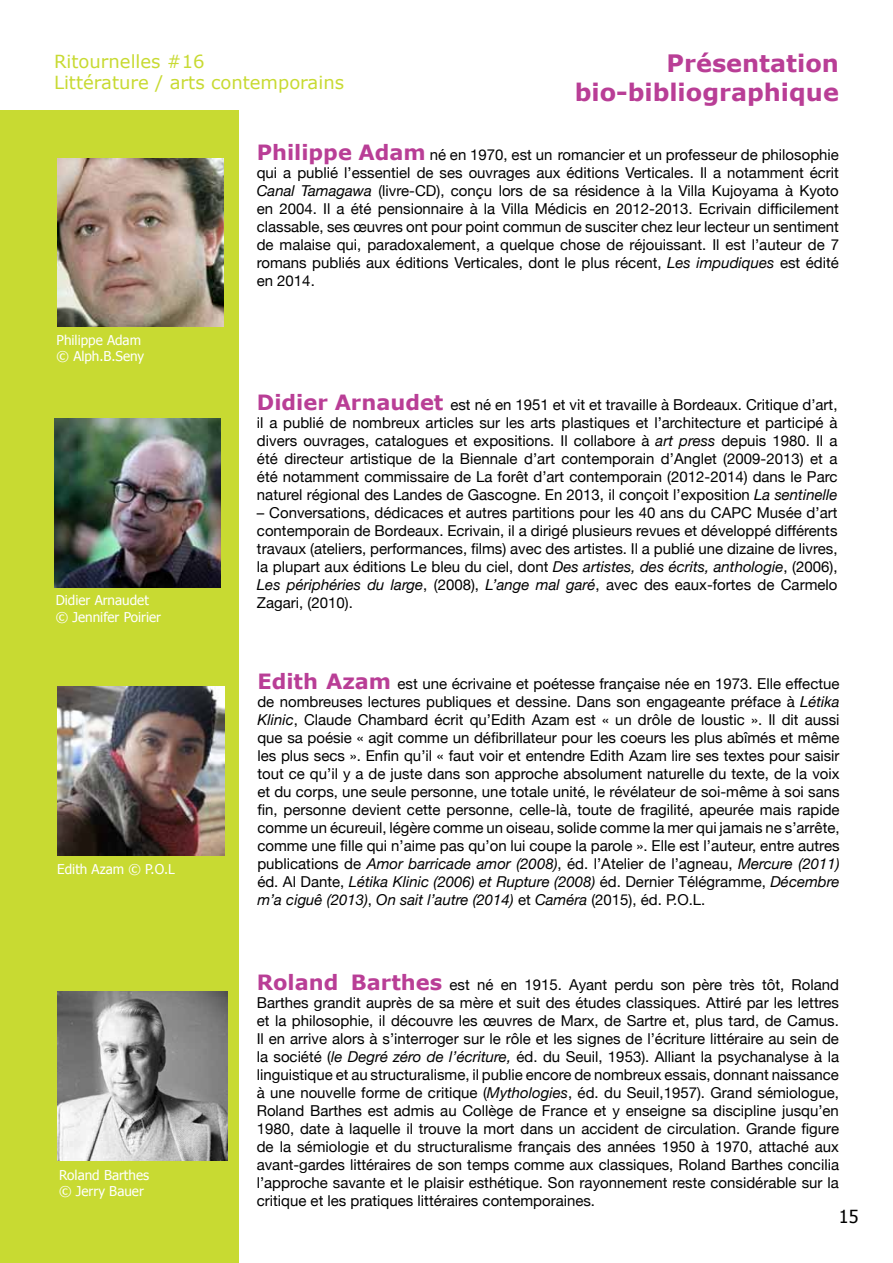
<style>
.page{position:relative;width:893px;height:1263px;background:#fff}
.page>*{position:absolute;margin:0;border:0;box-sizing:border-box;transform-origin:0 0}
.t1{font:700 24px/28.8px "Verdana";color:#b93e96;text-align:right}
.t2{font:18px/21.6px "Verdana";color:#c8da32}
.t3{font:18px "Tahoma";color:#000}
.t4{font:15px/18px "Helvetica Neue";color:#000;text-align:justify}
.t5{font:13.5px/16.2px "Tahoma";color:#fff}
.s1{font-family:"Verdana";font-weight:700;font-size:21px;color:#b93e96}
.s2{font-style:italic}
</style>
<div class="page">
<div style="left:0;top:111px;width:238px;height:1152px;background:#c8da32"></div>
<img style="left:57px;top:158px;width:167px;height:169px">
<img style="left:54px;top:418px;width:167px;height:169px">
<img style="left:58px;top:687px;width:167px;height:168px">
<img style="left:57px;top:992px;width:170px;height:168px">
<p class="t2" style="left:54px;top:50px;width:292px">Ritournelles #16<br>Littérature / arts contemporains</p>
<h1 class="t1" style="left:575px;top:48px;width:266px">Présentation bio-bibliographique</h1>
<p class="t5" style="left:57px;top:332px;width:89px">Philippe Adam © Alph.B.Seny</p>
<p class="t5" style="left:56px;top:592px;width:107px">Didier Arnaudet © Jennifer Poirier</p>
<p class="t5" style="left:57px;top:860px;width:119px">Edith Azam © P.O.L</p>
<p class="t5" style="left:59px;top:1167px;width:91px">Roland Barthes © Jerry Bauer</p>
<p class="t4" style="left:257px;top:145px;width:584px"><span class="s1">Philippe Adam</span> né en 1970, est un romancier et un professeur de philosophie qui a publié l’essentiel de ses ouvrages aux éditions Verticales. Il a notamment écrit <span class="s2">Canal Tamagawa</span> (livre-CD), conçu lors de sa résidence à la Villa Kujoyama à Kyoto en 2004. Il a été pensionnaire à la Villa Médicis en 2012-2013. Ecrivain difficilement classable, ses œuvres ont pour point commun de susciter chez leur lecteur un sentiment de malaise qui, paradoxalement, a quelque chose de réjouissant. Il est l’auteur de 7 romans publiés aux éditions Verticales, dont le plus récent, <span class="s2">Les impudiques</span> est édité en 2014.</p>
<p class="t4" style="left:257px;top:396px;width:582px"><span class="s1">Didier Arnaudet</span> est né en 1951 et vit et travaille à Bordeaux. Critique d’art, il a publié de nombreux articles sur les arts plastiques et l’architecture et participé à divers ouvrages, catalogues et expositions. Il collabore à <span class="s2">art press</span> depuis 1980. Il a été directeur artistique de la Biennale d’art contemporain d’Anglet (2009-2013) et a été notamment commissaire de La forêt d’art contemporain (2012-2014) dans le Parc naturel régional des Landes de Gascogne. En 2013, il conçoit l’exposition <span class="s2">La sentinelle</span></p>
<p class="t4" style="left:257px;top:504px;width:582px">– Conversations, dédicaces et autres partitions pour les 40 ans du CAPC Musée d’art contemporain de Bordeaux. Ecrivain, il a dirigé plusieurs revues et développé différents travaux (ateliers, performances, films) avec des artistes. Il a publié une dizaine de livres, la plupart aux éditions Le bleu du ciel, dont <span class="s2">Des artistes, des écrits, anthologie</span>, (2006), <span class="s2">Les périphéries du large</span>, (2008), <span class="s2">L’ange mal garé</span>, avec des eaux-fortes de Carmelo Zagari, (2010).</p>
<p class="t4" style="left:257px;top:674px;width:584px"><span class="s1">Edith Azam</span> est une écrivaine et poétesse française née en 1973. Elle effectue de nombreuses lectures publiques et dessine. Dans son engageante préface à <span class="s2">Létika Klinic</span>, Claude Chambard écrit qu’Edith Azam est « un drôle de loustic ». Il dit aussi que sa poésie « agit comme un défibrillateur pour les coeurs les plus abîmés et même les plus secs ». Enfin qu’il « faut voir et entendre Edith Azam lire ses textes pour saisir tout ce qu’il y a de juste dans son approche absolument naturelle du texte, de la voix et du corps, une seule personne, une totale unité, le révélateur de soi-même à soi sans fin, personne devient cette personne, celle-là, toute de fragilité, apeurée mais rapide comme un écureuil, légère comme un oiseau, solide comme la mer qui jamais ne s’arrête, comme une fille qui n’aime pas qu’on lui coupe la parole ». Elle est l’auteur, entre autres publications de <span class="s2">Amor barricade amor (2008)</span>, éd. l’Atelier de l’agneau, <span class="s2">Mercure (2011) </span>éd. Al Dante, <span class="s2">Létika Klinic (2006) et Rupture (2008)</span> éd. Dernier Télégramme, <span class="s2">Décembre m’a ciguê (2013)</span>, <span class="s2">On sait l’autre (2014)</span> et <span class="s2">Caméra</span> (2015), éd. P.O.L.</p>
<p class="t4" style="left:257px;top:975px;width:584px"><span class="s1">Roland Barthes</span> est né en 1915. Ayant perdu son père très tôt, Roland Barthes grandit auprès de sa mère et suit des études classiques. Attiré par les lettres et la philosophie, il découvre les œuvres de Marx, de Sartre et, plus tard, de Camus.<br>Il en arrive alors à s’interroger sur le rôle et les signes de l’écriture littéraire au sein de la société (<span class="s2">le Degré zéro de l’écriture,</span> éd. du Seuil, 1953). Alliant la psychanalyse à la linguistique et au structuralisme, il publie encore de nombreux essais, donnant naissance à une nouvelle forme de critique (<span class="s2">Mythologies</span>, éd. du Seuil,1957). Grand sémiologue, Roland Barthes est admis au Collège de France et y enseigne sa discipline jusqu’en 1980, date à laquelle il trouve la mort dans un accident de circulation. Grande figure de la sémiologie et du structuralisme français des années 1950 à 1970, attaché aux avant-gardes littéraires de son temps comme aux classiques, Roland Barthes concilia l’approche savante et le plaisir esthétique. Son rayonnement reste considérable sur la critique et les pratiques littéraires contemporaines.</p>
<p class="t3" style="left:839px;top:1205px;width:21px">15</p>
</div>
